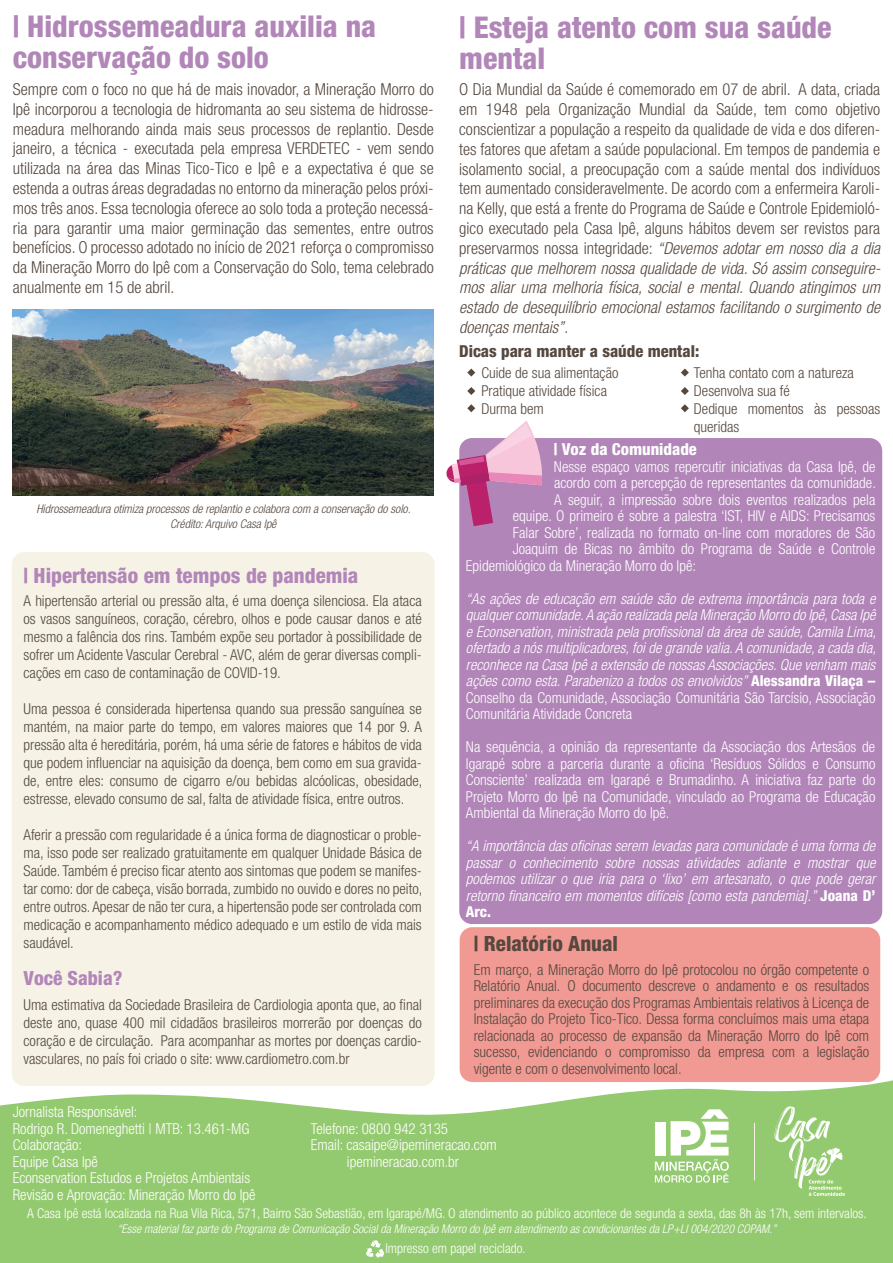
<style>
.page{position:relative;width:893px;height:1263px;background:#fff}
.page>*{position:absolute;margin:0;border:0;box-sizing:border-box;transform-origin:0 0}
.t1{font:800 condensed 30px/31.5px "Helvetica Neue LT Std";color:#b286b9}
.t2{font:800 condensed 21px "Helvetica Neue LT Std";color:#b286b9}
.t3{font:800 condensed 21px "Helvetica Neue LT Std";color:#55483f}
.t4{font:800 condensed 19.5px "Helvetica Neue LT Std";color:#b286b9}
.t5{font:300 condensed 16.5px/19.8px "Helvetica Neue LT Std";color:#55483f;text-align:justify}
.t6{font:800 condensed 16.5px "Helvetica Neue LT Std";color:#55483f}
.t7{font:800 condensed 16.5px "Helvetica Neue LT Std";color:#fff}
.t8{font:300 condensed 15px/18px "Helvetica Neue LT Std";color:#55483f;text-align:justify}
.t9{font:300 condensed 15px/16.5px "Helvetica Neue LT Std";color:#fff}
.t10{font:italic 300 condensed 15px/16.5px "Helvetica Neue LT Std";color:#fff;text-align:justify}
.t11{font:300 condensed 13.5px "Helvetica Neue LT Std";color:#fff}
.t12{font:italic 300 condensed 12px "Helvetica Neue LT Std";color:#fff}
.t13{font:italic 300 condensed 12px/14.4px "Helvetica Neue LT Std";color:#55483f;text-align:center}
.s1{font-style:italic}
.s2{font-weight:800;font-style:normal}
.s3{font-style:normal}
</style>
<div class="page">
<svg style="left:0;top:1077px;width:893px;height:186px;background:#9dce7c"></svg>
<svg style="left:774px;top:1106px;width:71px;height:90px;background:#aad58d"></svg>
<hr style="left:754px;top:1123px;width:1px;height:57px;background:#f6f2e6">
<svg style="left:655px;top:1109px;width:74px;height:73px"></svg>
<svg style="left:366px;top:1240px;width:18px;height:18px"></svg>
<div style="left:12px;top:552px;width:423px;height:534px;background:#f6f2e6;border-radius:13px"></div>
<svg style="left:467px;top:368px;width:8px;height:9px"></svg>
<svg style="left:467px;top:387px;width:8px;height:8px"></svg>
<svg style="left:467px;top:404px;width:8px;height:8px"></svg>
<svg style="left:681px;top:368px;width:8px;height:9px"></svg>
<svg style="left:681px;top:387px;width:8px;height:8px"></svg>
<svg style="left:681px;top:404px;width:8px;height:8px"></svg>
<div style="left:459px;top:438px;width:423px;height:486px;background:#b185b8;border-radius:13px"></div>
<svg style="left:446px;top:421px;width:97px;height:105px"></svg>
<div style="left:460px;top:927px;width:420px;height:155px;background:#f19a93;border-radius:13px"></div>
<img style="left:13px;top:309px;width:421px;height:186px">
<h1 class="t1" style="left:13px;top:10px;width:365px">| Hidrossemeadura auxilia na conservação do solo</h1>
<p class="t5" style="left:13px;top:79px;width:423px">Sempre com o foco no que há de mais inovador, a Mineração Morro do Ipê incorporou a tecnologia de hidromanta ao seu sistema de hidrosse&shy;meadura melhorando ainda mais seus processos de replantio. Desde janeiro, a técnica - executada pela empresa VERDETEC - vem sendo utilizada na área das Minas Tico-Tico e Ipê e a expectativa é que se estenda a outras áreas degradadas no entorno da mineração pelos próxi&shy;mos três anos. Essa tecnologia oferece ao solo toda a proteção necessá&shy;ria para garantir uma maior germinação das sementes, entre outros benefícios. O processo adotado no início de 2021 reforça o compromisso da Mineração Morro do Ipê com a Conservação do Solo, tema celebrado anualmente em 15 de abril.</p>
<p class="t13" style="left:36px;top:502px;width:376px">Hidrossemeadura otimiza processos de replantio e colabora com a conservação do solo.<br>Crédito: Arquivo Casa Ipê</p>
<h2 class="t2" style="left:24px;top:563px;width:336px">| Hipertensão em tempos de pandemia</h2>
<p class="t8" style="left:24px;top:591px;width:400px">A hipertensão arterial ou pressão alta, é uma doença silenciosa. Ela ataca os vasos sanguíneos, coração, cérebro, olhos e pode causar danos e até mesmo a falência dos rins. Também expõe seu portador à possibilidade de sofrer um Acidente Vascular Cerebral - AVC, além de gerar diversas compli&shy;cações em caso de contaminação de COVID-19.</p>
<p class="t8" style="left:24px;top:699px;width:400px">Uma pessoa é considerada hipertensa quando sua pressão sanguínea se mantém, na maior parte do tempo, em valores maiores que 14 por 9. A pressão alta é hereditária, porém, há uma série de fatores e hábitos de vida que podem influenciar na aquisição da doença, bem como em sua gravida&shy;de, entre eles: consumo de cigarro e/ou bebidas alcóolicas, obesidade, estresse, elevado consumo de sal, falta de atividade física, entre outros.</p>
<p class="t8" style="left:24px;top:825px;width:400px">Aferir a pressão com regularidade é a única forma de diagnosticar o proble&shy;ma, isso pode ser realizado gratuitamente em qualquer Unidade Básica de Saúde. Também é preciso ficar atento aos sintomas que podem se manifes&shy;tar como: dor de cabeça, visão borrada, zumbido no ouvido e dores no peito, entre outros. Apesar de não ter cura, a hipertensão pode ser controlada com medicação e acompanhamento médico adequado e um estilo de vida mais saudável.</p>
<h3 class="t4" style="left:24px;top:966px;width:100px">Você Sabia?</h3>
<p class="t8" style="left:24px;top:996px;width:400px">Uma estimativa da Sociedade Brasileira de Cardiologia aponta que, ao final deste ano, quase 400 mil cidadãos brasileiros morrerão por doenças do coração e de circulação. Para acompanhar as mortes por doenças cardio&shy;vasculares, no país foi criado o site: www.cardiometro.com.br</p>
<h1 class="t1" style="left:459px;top:11px;width:374px">| Esteja atento com sua saúde mental</h1>
<p class="t5" style="left:459px;top:79px;width:423px">O Dia Mundial da Saúde é comemorado em 07 de abril. A data, criada em 1948 pela Organização Mundial da Saúde, tem como objetivo conscientizar a população a respeito da qualidade de vida e dos diferen&shy;tes fatores que afetam a saúde populacional. Em tempos de pandemia e isolamento social, a preocupação com a saúde mental dos indivíduos tem aumentado consideravelmente. De acordo com a enfermeira Karoli&shy;na Kelly, que está a frente do Programa de Saúde e Controle Epidemioló&shy;gico executado pela Casa Ipê, alguns hábitos devem ser revistos para preservarmos nossa integridade: <span class="s1">“Devemos adotar em nosso dia a dia práticas que melhorem nossa qualidade de vida. Só assim conseguire&shy;mos aliar uma melhoria física, social e mental. Quando atingimos um estado de desequilíbrio emocional estamos facilitando o surgimento de doenças mentais”.</span></p>
<p class="t6" style="left:459px;top:341px;width:242px">Dicas para manter a saúde mental:</p>
<p class="t8" style="left:481px;top:363px;width:139px;text-align:left">Cuide de sua alimentação<br>Pratique atividade física<br>Durma bem</p>
<p class="t8" style="left:694px;top:363px;width:188px;text-align:left">Tenha contato com a natureza<br>Desenvolva sua fé<br>Dedique momentos às pessoas queridas</p>
<p class="t7" style="left:554px;top:439px;width:145px">| Voz da Comunidade</p>
<p class="t9" style="left:554px;top:458px;width:323px">Nesse espaço vamos repercutir iniciativas da Casa Ipê, de</p>
<p class="t9" style="left:554px;top:474px;width:323px">acordo com a percepção de representantes da comunidade.</p>
<p class="t9" style="left:554px;top:491px;width:323px">A seguir, a impressão sobre dois eventos realizados pela</p>
<p class="t9" style="left:513px;top:507px;width:364px">equipe. O primeiro é sobre a palestra ‘IST, HIV e AIDS: Precisamos</p>
<p class="t9" style="left:513px;top:524px;width:364px">Falar Sobre’, realizada no formato on-line com moradores de São</p>
<p class="t9" style="left:513px;top:540px;width:364px">Joaquim de Bicas no âmbito do Programa de Saúde e Controle</p>
<p class="t9" style="left:466px;top:557px;width:232px">Epidemiológico da Mineração Morro do Ipê:</p>
<p class="t10" style="left:466px;top:590px;width:412px">“As ações de educação em saúde são de extrema importância para toda e qualquer comunidade. A ação realizada pela Mineração Morro do Ipê, Casa Ipê e Econservation, ministrada pela profissional da área de saúde, Camila Lima, ofertado a nós multiplicadores, foi de grande valia. A comunidade, a cada dia, reconhece na Casa Ipê a extensão de nossas Associações. Que venham mais ações como esta. Parabenizo a todos os envolvidos” <span class="s2">Alessandra Vilaça – </span><span class="s3">Conselho da Comunidade, Associação Comunitária São Tarcísio, Associação Comunitária Atividade Concreta</span></p>
<p class="t9" style="left:466px;top:738px;width:411px;text-align:justify">Na sequência, a opinião da representante da Associação dos Artesãos de Igarapé sobre a parceria durante a oficina ‘Resíduos Sólidos e Consumo Consciente’ realizada em Igarapé e Brumadinho. A iniciativa faz parte do Projeto Morro do Ipê na Comunidade, vinculado ao Programa de Educação Ambiental da Mineração Morro do Ipê.</p>
<p class="t10" style="left:466px;top:838px;width:411px">“A importância das oficinas serem levadas para comunidade é uma forma de passar o conhecimento sobre nossas atividades adiante e mostrar que podemos utilizar o que iria para o ‘lixo’ em artesanato, o que pode gerar retorno financeiro em momentos difíceis [como esta pandemia].” <span class="s2">Joana D’ Arc.</span></p>
<h2 class="t3" style="left:474px;top:930px;width:146px">| Relatório Anual</h2>
<p class="t8" style="left:474px;top:961px;width:397px;line-height:16.5px">Em março, a Mineração Morro do Ipê protocolou no órgão competente o Relatório Anual. O documento descreve o andamento e os resultados preliminares da execução dos Programas Ambientais relativos à Licença de Instalação do Projeto Tico-Tico. Dessa forma concluímos mais uma etapa relacionada ao processo de expansão da Mineração Morro do Ipê com sucesso, evidenciando o compromisso da empresa com a legislação vigente e com o desenvolvimento local.</p>
<p class="t9" style="left:13px;top:1103px;width:244px">Jornalista Responsável:<br>Rodrigo R. Domeneghetti | MTB: 13.461-MG<br>Colaboração:<br>Equipe Casa Ipê<br>Econservation Estudos e Projetos Ambientais<br>Revisão e Aprovação: Mineração Morro do Ipê</p>
<p class="t9" style="left:311px;top:1120px;width:139px">Telefone: 0800 942 3135</p>
<p class="t9" style="left:311px;top:1136px;width:187px">Email: casaipe@ipemineracao.com</p>
<p class="t9" style="left:347px;top:1153px;width:114px">ipemineracao.com.br</p>
<p class="t11" style="left:27px;top:1205px;width:841px">A Casa Ipê está localizada na Rua Vila Rica, 571, Bairro São Sebastião, em Igarapé/MG. O atendimento ao público acontece de segunda a sexta, das 8h às 17h, sem intervalos.</p>
<p class="t12" style="left:117px;top:1222px;width:661px">“Esse material faz parte do Programa de Comunicação Social da Mineração Morro do Ipê em atendimento as condicionantes da LP+LI 004/2020 COPAM.”</p>
<p class="t11" style="left:385px;top:1240px;width:142px">Impresso em papel reciclado.</p>
</div>
